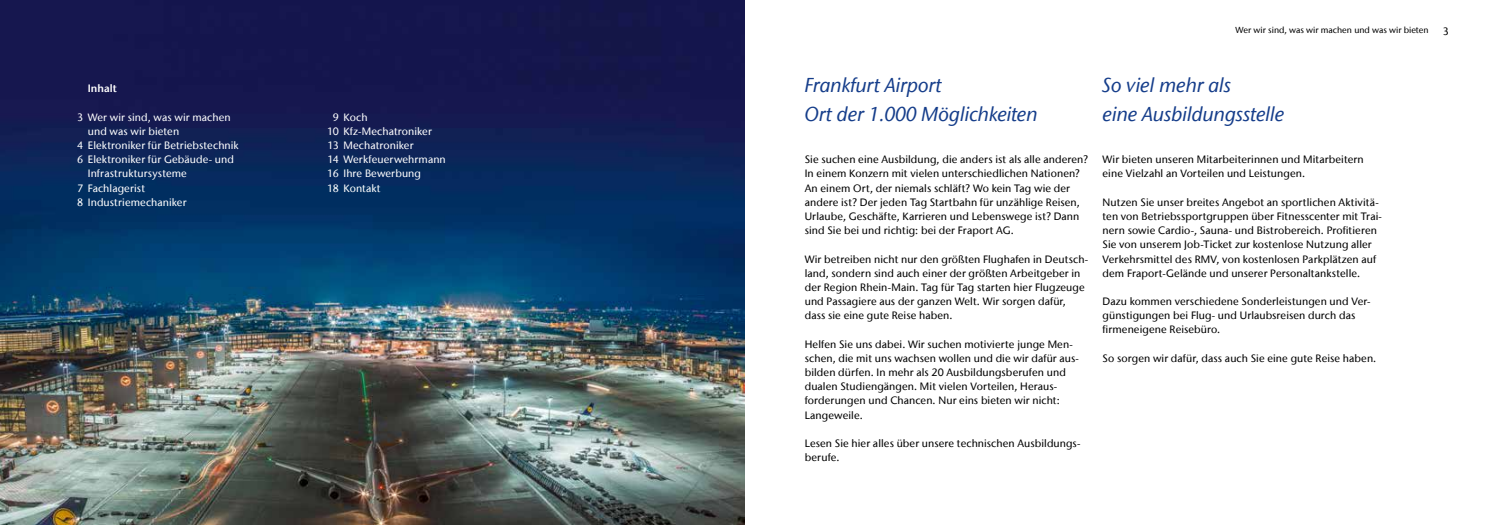
<style>
.page{position:relative;width:1489px;height:525px;background:#fff}
.page>*{position:absolute;margin:0;border:0;box-sizing:border-box;transform-origin:0 0}
.t1{font:italic 500 20px/28.4px "Stone Sans Fraport II";color:#153d8a}
.t2{font:500 10.62px/14.1px "Stone Sans Fraport II";letter-spacing:.01em;color:#000}
.t3{font:500 10.62px/14.1px "Stone Sans Fraport II";letter-spacing:.01em;color:#fff}
.t4{font:600 10.62px "Stone Sans Fraport II";color:#fff}
.t5{font:500 8.75px "Stone Sans Fraport II";color:#000}
</style>
<div class="page">
<img style="left:0;top:0;width:744px;height:524px">
<p class="t4" style="left:88px;top:82px;width:30px">Inhalt</p>
<p class="t3" style="left:77px;top:110px;width:155px">3 Wer wir sind, was wir machen</p>
<p class="t3" style="left:88px;top:124px;width:93px">und was wir bieten</p>
<p class="t3" style="left:77px;top:138px;width:163px">4 Elektroniker für Betriebstechnik</p>
<p class="t3" style="left:77px;top:152px;width:158px">6 Elektroniker für Gebäude- und</p>
<p class="t3" style="left:88px;top:166px;width:101px">Infrastruktursysteme</p>
<p class="t3" style="left:77px;top:180px;width:69px">7 Fachlagerist</p>
<p class="t3" style="left:77px;top:195px;width:111px">8 Industriemechaniker</p>
<p class="t3" style="left:327px;top:110px;width:120px;text-indent:6px">9 Koch<br>10 Kfz-Mechatroniker<br>13 Mechatroniker<br>14 Werkfeuerwehrmann<br>16 Ihre Bewerbung<br>18 Kontakt</p>
<p class="t5" style="left:1235px;top:25px;width:195px">Wer wir sind, was wir machen und was wir bieten</p>
<p class="t2" style="left:1442px;top:25px;width:8px">3</p>
<h1 class="t1" style="left:804px;top:71px;width:234px">Frankfurt Airport<br>Ort der 1.000 Möglichkeiten</h1>
<p class="t2" style="left:804px;top:152px;width:285px">Sie suchen eine Ausbildung, die anders ist als alle anderen?<br>In einem Konzern mit vielen unterschiedlichen Nationen?<br>An einem Ort, der niemals schläft? Wo kein Tag wie der andere ist? Der jeden Tag Startbahn für unzählige Reisen, Urlaube, Geschäfte, Karrieren und Lebenswege ist? Dann sind Sie bei und richtig: bei der Fraport AG.</p>
<p class="t2" style="left:804px;top:251px;width:285px">Wir betreiben nicht nur den größten Flughafen in Deutsch&shy;land, sondern sind auch einer der größten Arbeitgeber in der Region Rhein-Main. Tag für Tag starten hier Flugzeuge und Passagiere aus der ganzen Welt. Wir sorgen dafür, dass sie eine gute Reise haben.</p>
<p class="t2" style="left:804px;top:336px;width:275px">Helfen Sie uns dabei. Wir suchen motivierte junge Men&shy;schen, die mit uns wachsen wollen und die wir dafür aus&shy;bilden dürfen. In mehr als 20 Ausbildungsberufen und dualen Studiengängen. Mit vielen Vorteilen, Heraus&shy;forderungen und Chancen. Nur eins bieten wir nicht:<br>Langeweile.</p>
<p class="t2" style="left:804px;top:436px;width:277px">Lesen Sie hier alles über unsere technischen Ausbildungs&shy;berufe.</p>
<h1 class="t1" style="left:1102px;top:71px;width:183px">So viel mehr als<br>eine Ausbildungsstelle</h1>
<p class="t2" style="left:1102px;top:152px;width:263px">Wir bieten unseren Mitarbeiterinnen und Mitarbeitern eine Vielzahl an Vorteilen und Leistungen.</p>
<p class="t2" style="left:1102px;top:195px;width:281px">Nutzen Sie unser breites Angebot an sportlichen Aktivitä&shy;ten von Betriebssportgruppen über Fitnesscenter mit Trai&shy;nern sowie Cardio-, Sauna- und Bistrobereich. Profitieren Sie von unserem Job-Ticket zur kostenlose Nutzung aller Verkehrsmittel des RMV, von kostenlosen Parkplätzen auf dem Fraport-Gelände und unserer Personaltankstelle.</p>
<p class="t2" style="left:1102px;top:294px;width:269px">Dazu kommen verschiedene Sonderleistungen und Ver&shy;günstigungen bei Flug- und Urlaubsreisen durch das firmeneigene Reisebüro.</p>
<p class="t2" style="left:1102px;top:351px;width:275px">So sorgen wir dafür, dass auch Sie eine gute Reise haben.</p>
</div>
